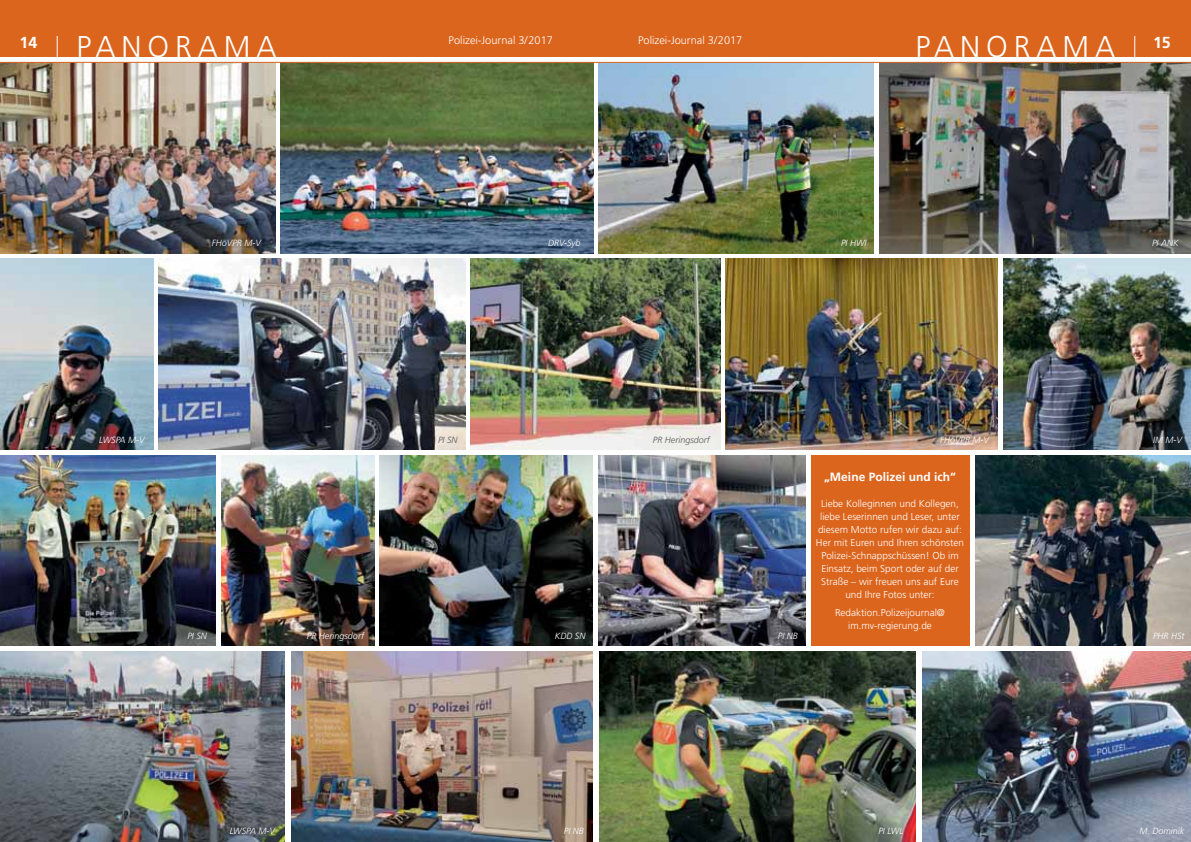
<style>
.page{position:relative;width:1191px;height:842px;background:#fff}
.page>*{position:absolute;margin:0;border:0;box-sizing:border-box;transform-origin:0 0}
.t1{font:300 30px "Frutiger";letter-spacing:.2em;color:#fff}
.t2{font:700 16px "Frutiger";color:#fff}
.t3{font:700 12px "Frutiger";color:#fff}
.t4{font:300 11px "Frutiger";color:#fff}
.t5{font:300 10px/13px "Frutiger";color:#fff;text-align:center}
.t6{font:italic 300 9px "Frutiger";color:#fff}
.t7{font:italic 300 9px "Frutiger";color:#58595b}
</style>
<div class="page">
<img style="left:598px;top:63px;width:275px;height:190px">
<img style="left:879px;top:63px;width:312px;height:190px">
<img style="left:0;top:63px;width:275px;height:190px">
<img style="left:281px;top:63px;width:312px;height:190px">
<div style="left:0;top:0;width:1191px;height:57px;background:#dc651d"></div>
<svg style="left:57px;top:36px;width:1px;height:21px"></svg>
<svg style="left:1134px;top:36px;width:1px;height:21px"></svg>
<hr style="left:0;top:62px;width:1191px;height:1px;background:#dc651d">
<img style="left:726px;top:259px;width:271px;height:190px">
<img style="left:922px;top:651px;width:269px;height:191px">
<img style="left:598px;top:455px;width:207px;height:191px">
<img style="left:600px;top:651px;width:316px;height:191px">
<img style="left:1003px;top:259px;width:188px;height:190px">
<div style="left:811px;top:455px;width:158px;height:191px;background:#dc651d"></div>
<img style="left:975px;top:455px;width:216px;height:191px">
<img style="left:159px;top:259px;width:306px;height:190px">
<img style="left:0;top:651px;width:284px;height:191px">
<img style="left:380px;top:455px;width:212px;height:191px">
<img style="left:0;top:259px;width:153px;height:190px">
<img style="left:471px;top:259px;width:249px;height:190px">
<img style="left:291px;top:651px;width:301px;height:191px">
<img style="left:221px;top:455px;width:153px;height:191px">
<img style="left:0;top:455px;width:215px;height:191px">
<p class="t4" style="left:448px;top:36px;width:106px">Polizei-Journal 3/2017</p>
<p class="t4" style="left:638px;top:36px;width:106px">Polizei-Journal 3/2017</p>
<h2 class="t2" style="left:19px;top:36px;width:19px">14</h2>
<h1 class="t1" style="left:77px;top:34px;width:201px">PANORAMA</h1>
<h2 class="t2" style="left:1153px;top:36px;width:19px">15</h2>
<h1 class="t1" style="left:915px;top:34px;width:201px">PANORAMA</h1>
<p class="t6" style="left:212px;top:240px;width:51px">FHöVPR M-V</p>
<p class="t6" style="left:548px;top:240px;width:34px">DRV-Syb</p>
<p class="t6" style="left:841px;top:240px;width:27px">PI HWI</p>
<p class="t6" style="left:1152px;top:240px;width:28px">PI ANK</p>
<p class="t6" style="left:99px;top:436px;width:47px">LWSPA M-V</p>
<p class="t6" style="left:187px;top:632px;width:21px">PI SN</p>
<p class="t7" style="left:438px;top:436px;width:21px">PI SN</p>
<p class="t7" style="left:653px;top:436px;width:59px">PR Heringsdorf</p>
<p class="t6" style="left:940px;top:436px;width:51px">FHöVPR M-V</p>
<p class="t6" style="left:1153px;top:436px;width:30px">IM M-V</p>
<p class="t3" style="left:824px;top:472px;width:133px">„Meine Polizei und ich“</p>
<p class="t5" style="left:816px;top:497px;width:150px">Liebe Kolleginnen und Kollegen, liebe Leserinnen und Leser, unter diesem Motto rufen wir dazu auf:<br>Her mit Euren und Ihren schönsten<br>Polizei-Schnappschüssen! Ob im<br>Einsatz, beim Sport oder auf der<br>Straße – wir freuen uns auf Eure und Ihre Fotos unter:</p>
<p class="t5" style="left:835px;top:607px;width:111px">Redaktion.Polizeijournal@ im.mv-regierung.de</p>
<p class="t6" style="left:307px;top:632px;width:59px">PR Heringsdorf</p>
<p class="t6" style="left:555px;top:632px;width:32px">KDD SN</p>
<p class="t6" style="left:778px;top:632px;width:22px">PI NB</p>
<p class="t6" style="left:1153px;top:632px;width:33px">PHR HSt</p>
<p class="t6" style="left:230px;top:827px;width:47px">LWSPA M-V</p>
<p class="t6" style="left:564px;top:827px;width:22px">PI NB</p>
<p class="t6" style="left:878px;top:827px;width:26px">PI LWL</p>
<p class="t6" style="left:1139px;top:827px;width:47px">M. Dominik</p>
</div>
